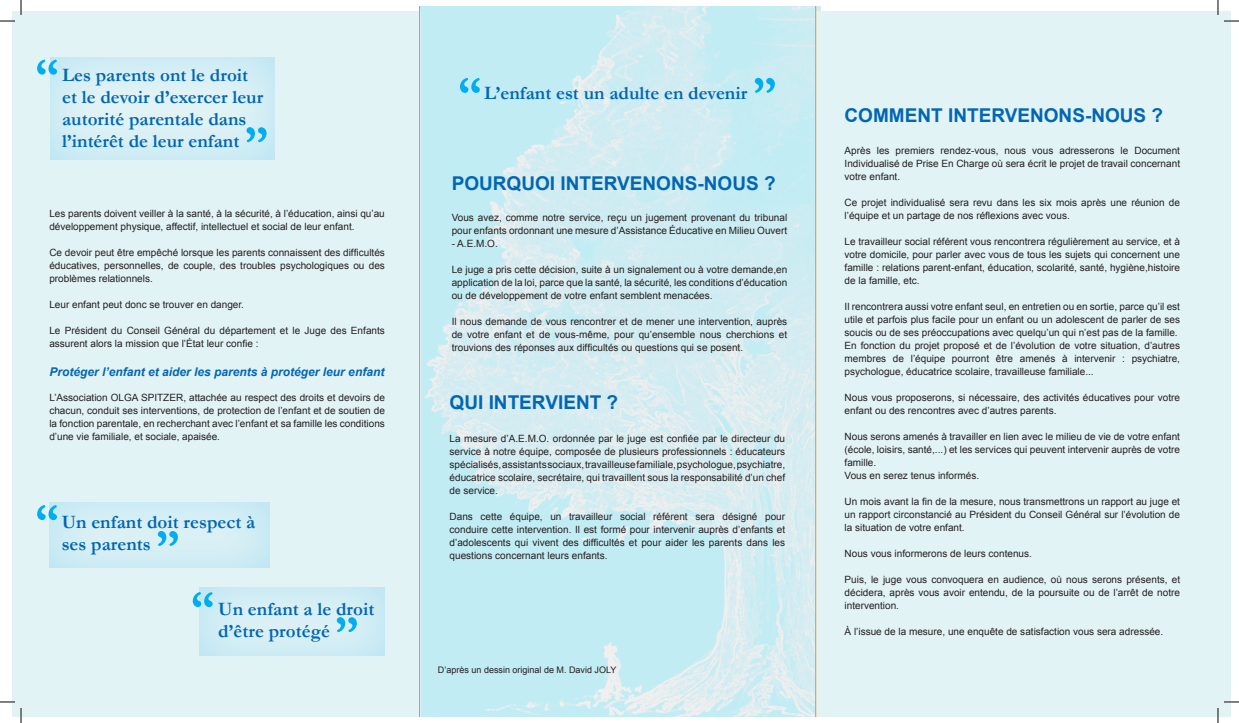
<style>
.page{position:relative;width:1239px;height:723px;background:#fff}
.page>*{position:absolute;margin:0;border:0;box-sizing:border-box;transform-origin:0 0}
.t1{font:700 19px/22px "Garamond";color:#0166b3}
.t2{font:700 19px "Arial";color:#0166b3}
.t3{font:italic 700 12px "Arial";color:#0166b3}
.t4{font:10px/13px "Arial";color:#231f20;text-align:justify}
.t5{font:9px "Arial";color:#231f20}
</style>
<div class="page">
<img style="left:421px;top:7px;width:399px;height:708px">
<div style="left:815px;top:11px;width:415px;height:704px;background:#e2f3f6"></div>
<div style="left:12px;top:11px;width:409px;height:704px;background:#e2f3f6"></div>
<div style="left:49px;top:56px;width:226px;height:104px;background:#00aeef;opacity:.21"></div>
<div style="left:48px;top:500px;width:223px;height:68px;background:#d2edf4"></div>
<div style="left:199px;top:586px;width:188px;height:70px;background:#d2edf4"></div>
<hr style="left:419px;top:7px;width:1px;height:708px;background:#f68e1e">
<hr style="left:815px;top:7px;width:1px;height:708px;background:#f68e1e">
<svg style="left:37px;top:60px;width:20px;height:15px"></svg>
<svg style="left:246px;top:127px;width:20px;height:15px"></svg>
<svg style="left:37px;top:505px;width:20px;height:15px"></svg>
<svg style="left:158px;top:531px;width:20px;height:14px"></svg>
<svg style="left:193px;top:591px;width:20px;height:16px"></svg>
<svg style="left:337px;top:617px;width:20px;height:15px"></svg>
<svg style="left:460px;top:78px;width:20px;height:15px"></svg>
<svg style="left:754px;top:78px;width:20px;height:15px"></svg>
<svg style="left:0;top:0;width:22px;height:22px"></svg>
<svg style="left:0;top:701px;width:22px;height:21px"></svg>
<svg style="left:1217px;top:0;width:21px;height:22px"></svg>
<svg style="left:1217px;top:701px;width:21px;height:21px"></svg>
<h1 class="t1" style="left:62px;top:64px;width:203px">Les parents ont le droit et le devoir d’exercer leur autorité parentale dans l’intérêt de leur enfant</h1>
<p class="t4" style="left:49px;top:207px;width:337px">Les parents doivent veiller à la santé, à la sécurité, à l’éducation, ainsi qu’au développement physique, affectif, intellectuel et social de leur enfant.</p>
<p class="t4" style="left:49px;top:246px;width:337px">Ce devoir peut être empêché lorsque les parents connaissent des difficultés éducatives, personnelles, de couple, des troubles psychologiques ou des problèmes relationnels.</p>
<p class="t4" style="left:49px;top:298px;width:196px">Leur enfant peut donc se trouver en danger.</p>
<p class="t4" style="left:49px;top:324px;width:337px">Le Président du Conseil Général du département et le Juge des Enfants assurent alors la mission que l’État leur confie :</p>
<p class="t3" style="left:49px;top:364px;width:336px">Protéger l’enfant et aider les parents à protéger leur enfant</p>
<p class="t4" style="left:49px;top:391px;width:337px">L’Association OLGA SPITZER, attachée au respect des droits et devoirs de chacun, conduit ses interventions, de protection de l’enfant et de soutien de la fonction parentale, en recherchant avec l’enfant et sa famille les conditions d’une vie familiale, et sociale, apaisée.</p>
<h1 class="t1" style="left:62px;top:510px;width:195px">Un enfant doit respect à ses parents</h1>
<h1 class="t1" style="left:218px;top:597px;width:158px">Un enfant a le droit d’être protégé</h1>
<h1 class="t1" style="left:484px;top:81px;width:264px">L’enfant est un adulte en devenir</h1>
<h1 class="t2" style="left:451px;top:171px;width:325px">POURQUOI INTERVENONS-NOUS ?</h1>
<p class="t4" style="left:451px;top:211px;width:337px">Vous avez, comme notre service, reçu un jugement provenant du tribunal pour enfants ordonnant une mesure d’Assistance Éducative en Milieu Ouvert</p>
<p class="t4" style="left:451px;top:237px;width:48px">- A.E.M.O.</p>
<p class="t4" style="left:451px;top:263px;width:337px">Le juge a pris cette décision, suite à un signalement ou à votre demande,en application de la loi, parce que la santé, la sécurité, les conditions d’éducation ou de développement de votre enfant semblent menacées.</p>
<p class="t4" style="left:451px;top:315px;width:337px">Il nous demande de vous rencontrer et de mener une intervention, auprès de votre enfant et de vous-même, pour qu’ensemble nous cherchions et trouvions des réponses aux difficultés ou questions qui se posent.</p>
<h1 class="t2" style="left:449px;top:390px;width:170px">QUI INTERVIENT ?</h1>
<p class="t4" style="left:449px;top:432px;width:337px">La mesure d’A.E.M.O. ordonnée par le juge est confiée par le directeur du service à notre équipe, composée de plusieurs professionnels : éducateurs spécialisés, assistants sociaux, travailleuse familiale, psychologue, psychiatre, éducatrice scolaire, secrétaire, qui travaillent sous la responsabilité d’un chef de service.</p>
<p class="t4" style="left:449px;top:510px;width:337px">Dans cette équipe, un travailleur social référent sera désigné pour conduire cette intervention. Il est formé pour intervenir auprès d’enfants et d’adolescents qui vivent des difficultés et pour aider les parents dans les questions concernant leurs enfants.</p>
<p class="t5" style="left:438px;top:663px;width:180px">D’après un dessin original de M. David JOLY</p>
<h1 class="t2" style="left:844px;top:103px;width:320px">COMMENT INTERVENONS-NOUS ?</h1>
<p class="t4" style="left:844px;top:144px;width:337px">Après les premiers rendez-vous, nous vous adresserons le Document Individualisé de Prise En Charge où sera écrit le projet de travail concernant votre enfant.</p>
<p class="t4" style="left:844px;top:196px;width:337px">Ce projet individualisé sera revu dans les six mois après une réunion de l’équipe et un partage de nos réflexions avec vous.</p>
<p class="t4" style="left:844px;top:235px;width:337px">Le travailleur social référent vous rencontrera régulièrement au service, et à votre domicile, pour parler avec vous de tous les sujets qui concernent une famille : relations parent-enfant, éducation, scolarité, santé, hygiène,histoire de la famille, etc.</p>
<p class="t4" style="left:844px;top:300px;width:337px;text-align:left">Il rencontrera aussi votre enfant seul, en entretien ou en sortie, parce qu’il est utile et parfois plus facile pour un enfant ou un adolescent de parler de ses soucis ou de ses préoccupations avec quelqu’un qui n’est pas de la famille.<br>En fonction du projet proposé et de l’évolution de votre situation, d’autres membres de l’équipe pourront être amenés à intervenir : psychiatre, psychologue, éducatrice scolaire, travailleuse familiale...</p>
<p class="t4" style="left:844px;top:391px;width:337px">Nous vous proposerons, si nécessaire, des activités éducatives pour votre enfant ou des rencontres avec d’autres parents.</p>
<p class="t4" style="left:844px;top:430px;width:337px;text-align:left">Nous serons amenés à travailler en lien avec le milieu de vie de votre enfant (école, loisirs, santé,...) et les services qui peuvent intervenir auprès de votre famille.<br>Vous en serez tenus informés.</p>
<p class="t4" style="left:844px;top:495px;width:337px">Un mois avant la fin de la mesure, nous transmettrons un rapport au juge et un rapport circonstancié au Président du Conseil Général sur l’évolution de la situation de votre enfant.</p>
<p class="t4" style="left:844px;top:547px;width:189px">Nous vous informerons de leurs contenus.</p>
<p class="t4" style="left:844px;top:573px;width:337px">Puis, le juge vous convoquera en audience, où nous serons présents, et décidera, après vous avoir entendu, de la poursuite ou de l’arrêt de notre intervention.</p>
<p class="t4" style="left:844px;top:625px;width:320px">À l’issue de la mesure, une enquête de satisfaction vous sera adressée.</p>
</div>
